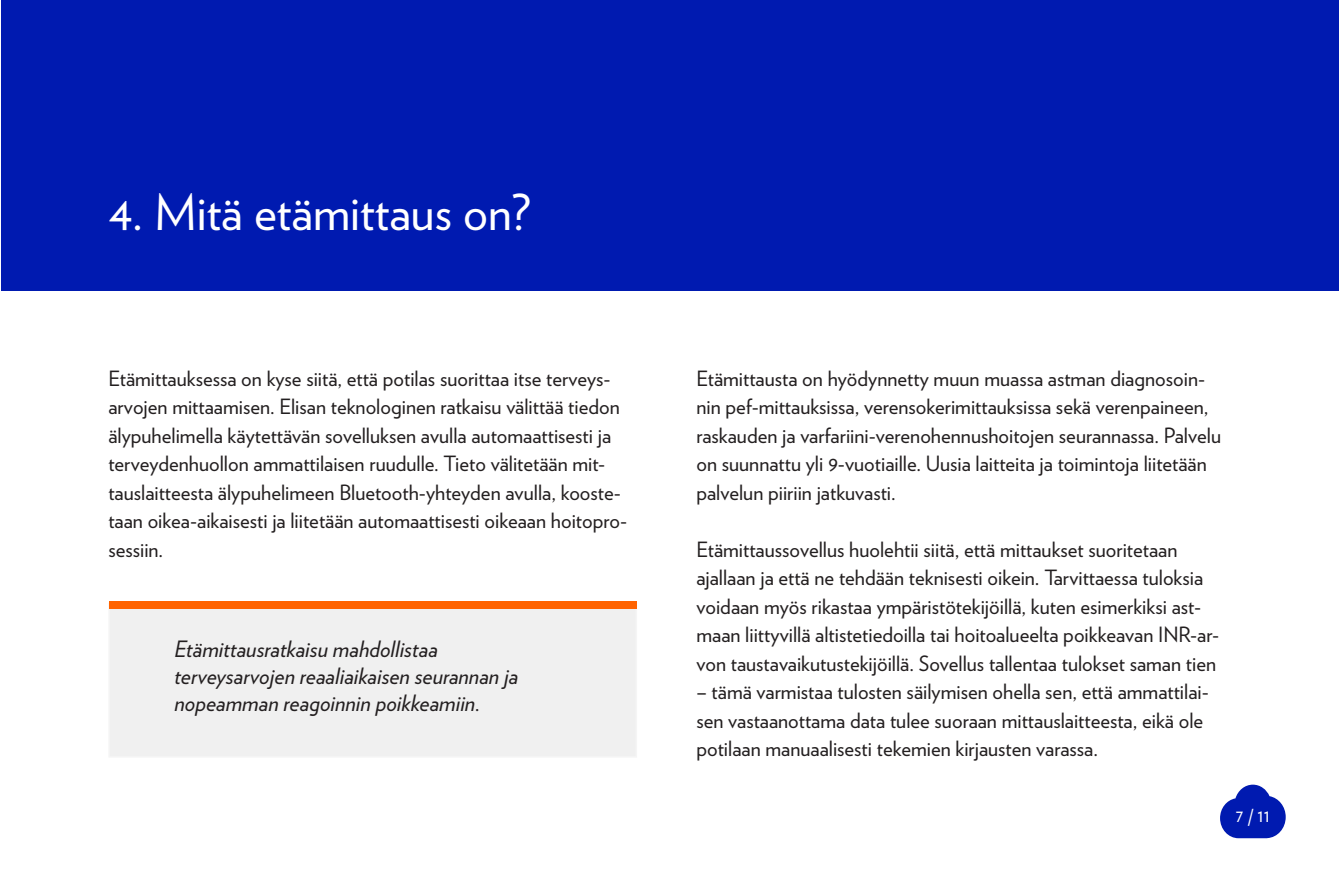
<style>
.page{position:relative;width:1339px;height:893px;background:#fff}
.page>*{position:absolute;margin:0;border:0;box-sizing:border-box;transform-origin:0 0}
.t1{font:49.5px "Verlag";color:#fff}
.t2{font:italic 22.5px/27px "Verlag";color:#231f20}
.t3{font:21px/28.5px "Verlag";color:#231f20}
.t4{font:18px "Verlag";color:#fff}
</style>
<div class="page">
<div style="left:2px;top:0;width:1336px;height:291px;background:#001ab0"></div>
<svg style="left:1220px;top:785px;width:65px;height:53px"></svg>
<div style="left:108px;top:603px;width:529px;height:155px;background:#f0f0f0"></div>
<div style="left:109px;top:601px;width:527px;height:7px;background:#ff6300"></div>
<h1 class="t1" style="left:108px;top:175px;width:424px">4. Mitä etämittaus on?</h1>
<p class="t3" style="left:108px;top:363px;width:520px">Etämittauksessa on kyse siitä, että potilas suorittaa itse terveys&shy;arvojen mittaamisen. Elisan teknologinen ratkaisu välittää tiedon älypuhelimella käytettävän sovelluksen avulla automaattisesti ja terveydenhuollon ammattilaisen ruudulle. Tieto välitetään mit&shy;tauslaitteesta älypuhelimeen Bluetooth-yhteyden avulla, kooste&shy;taan oikea-aikaisesti ja liitetään automaattisesti oikeaan hoitopro&shy;sessiin.</p>
<p class="t3" style="left:696px;top:363px;width:526px">Etämittausta on hyödynnetty muun muassa astman diagnosoin&shy;nin pef-mittauksissa, verensokerimittauksissa sekä verenpaineen, raskauden ja varfariini-verenohennushoitojen seurannassa. Palvelu on suunnattu yli 9-vuotiaille. Uusia laitteita ja toimintoja liitetään palvelun piiriin jatkuvasti.</p>
<p class="t3" style="left:696px;top:534px;width:524px">Etämittaussovellus huolehtii siitä, että mittaukset suoritetaan ajallaan ja että ne tehdään teknisesti oikein. Tarvittaessa tuloksia voidaan myös rikastaa ympäristötekijöillä, kuten esimerkiksi ast&shy;maan liittyvillä altistetiedoilla tai hoitoalueelta poikkeavan INR-ar&shy;von taustavaikutustekijöillä. Sovellus tallentaa tulokset saman tien</p>
<p class="t3" style="left:696px;top:676px;width:514px">– tämä varmistaa tulosten säilymisen ohella sen, että ammattilai&shy;sen vastaanottama data tulee suoraan mittauslaitteesta, eikä ole potilaan manuaalisesti tekemien kirjausten varassa.</p>
<p class="t2" style="left:174px;top:634px;width:345px">Etämittausratkaisu mahdollistaa terveysarvojen reaaliaikaisen seurannan ja nopeamman reagoinnin poikkeamiin.</p>
<p class="t4" style="left:1235px;top:802px;width:36px">7 / 11</p>
</div>
